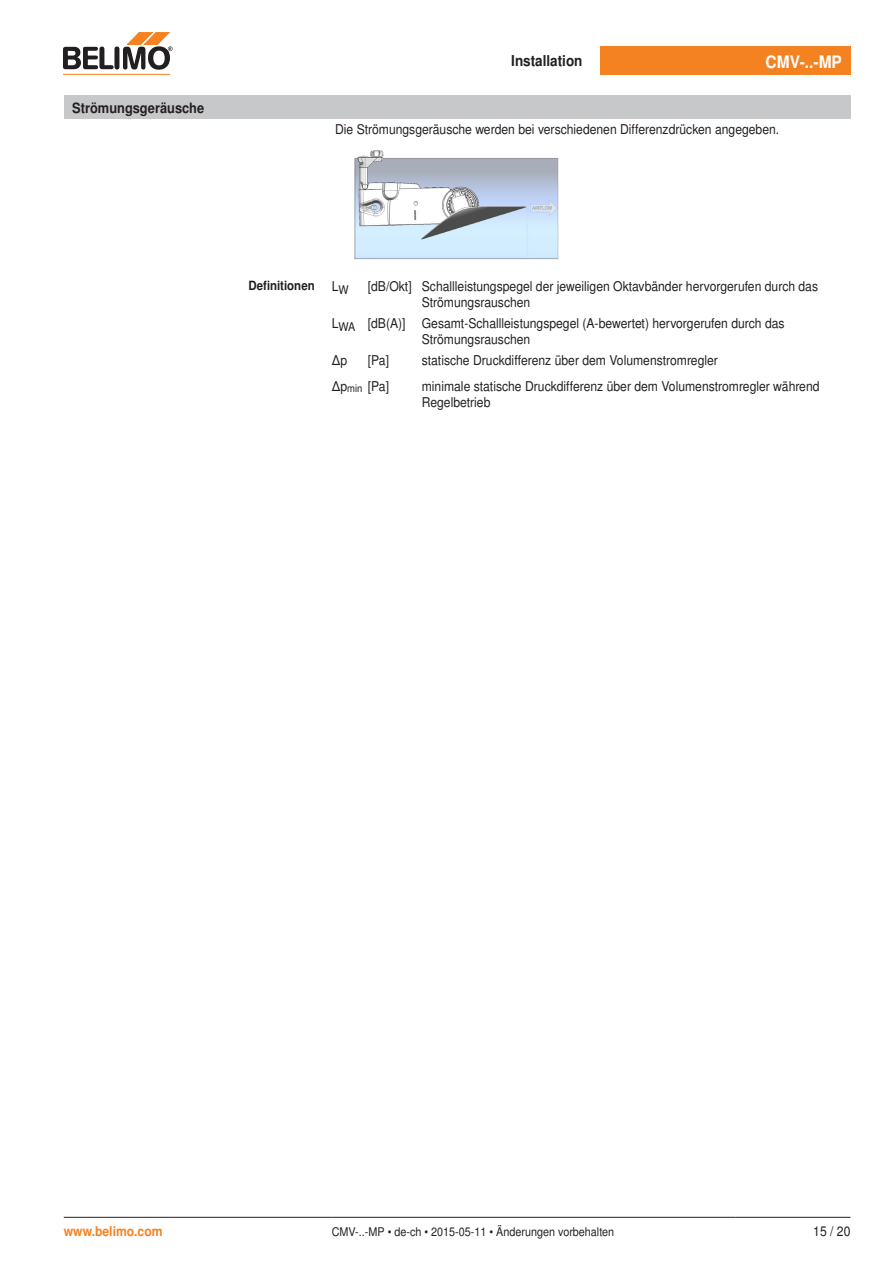
<style>
.page{position:relative;width:893px;height:1263px;background:#fff}
.page>*{position:absolute;margin:0;border:0;box-sizing:border-box;transform-origin:0 0}
.t1{font:700 17.25px "Nimbus Sans BEL";color:#fff;scale:.9 1}
.t2{font:700 15px "Nimbus Sans BEL";color:#231f20;scale:.9 1}
.Überschrift_Kapitel{font:700 14.25px "Nimbus Sans BEL";color:#231f20;scale:.9 1}
.Lauftext_9{font:13.5px/16.2px "Nimbus Sans BEL";color:#231f20;scale:.9 1}
.t3{font:700 13.5px "Nimbus Sans BEL";color:#f58220;scale:.9 1}
.Marginalien{font:700 12.75px "Nimbus Sans BEL";color:#231f20;scale:.9 1}
.Lauftext_9-2{font:12px "Nimbus Sans BEL";color:#231f20;scale:.9 1}
.Lauftext_9-3{font:10.5px "Nimbus Sans BEL";color:#231f20;scale:.9 1}
.s1{font-size:13.5px}
</style>
<div class="page">
<hr style="left:64px;top:74px;width:106px;height:1px;background:#f58220">
<svg style="left:64px;top:32px;width:109px;height:38px"></svg>
<hr style="left:64px;top:1217px;width:268px;height:1px;background:#231f20">
<hr style="left:332px;top:1217px;width:404px;height:1px;background:#231f20">
<hr style="left:736px;top:1217px;width:114px;height:1px;background:#231f20">
<div style="left:600px;top:47px;width:250px;height:28px;background:#f58220"></div>
<div style="left:64px;top:96px;width:786px;height:23px;background:#c7c8ca"></div>
<img style="left:354px;top:150px;width:205px;height:110px">
<p class="Überschrift_Kapitel" style="left:72px;top:99px;width:148px">Strömungsgeräusche</p>
<p class="t2" style="left:511px;top:52px;width:81px">Installation</p>
<p class="t1" style="left:765px;top:52px;width:86px">CMV-..-MP</p>
<p class="Lauftext_9" style="left:335px;top:121px;width:495px">Die Strömungsgeräusche werden bei verschiedenen Differenzdrücken angegeben.</p>
<p class="Marginalien" style="left:248px;top:278px;width:75px">Definitionen</p>
<p class="Lauftext_9" style="left:332px;top:278px;width:20px">L<sub>W</sub></p>
<p class="Lauftext_9" style="left:368px;top:278px;width:50px">[dB/Okt]</p>
<p class="Lauftext_9" style="left:422px;top:278px;width:442px">Schallleistungspegel der jeweiligen Oktavbänder hervorgerufen durch das<br>Strömungsrauschen</p>
<p class="Lauftext_9-2" style="left:332px;top:320px;width:28px"><sup>L</sup>WA</p>
<p class="Lauftext_9" style="left:368px;top:316px;width:44px">[dB(A)]</p>
<p class="Lauftext_9" style="left:422px;top:316px;width:405px">Gesamt-Schallleistungspegel (A-bewertet) hervorgerufen durch das<br>Strömungsrauschen</p>
<p class="Lauftext_9" style="left:332px;top:353px;width:19px">∆p</p>
<p class="Lauftext_9" style="left:368px;top:353px;width:25px">[Pa]</p>
<p class="Lauftext_9" style="left:422px;top:353px;width:331px">statische Druckdifferenz über dem Volumenstromregler</p>
<p class="Lauftext_9-3" style="left:332px;top:382px;width:36px"><span class="s1">∆p</span>min</p>
<p class="Lauftext_9" style="left:368px;top:378px;width:25px">[Pa]</p>
<p class="Lauftext_9" style="left:422px;top:378px;width:443px">minimale statische Druckdifferenz über dem Volumenstromregler während<br>Regelbetrieb</p>
<p class="t3" style="left:64px;top:1223px;width:111px">www.belimo.com</p>
<p class="Lauftext_9-2" style="left:332px;top:1224px;width:315px">CMV-..-MP • de-ch • 2015-05-11 • Änderungen vorbehalten</p>
<p class="Lauftext_9" style="left:813px;top:1223px;width:43px">15 / 20</p>
</div>
